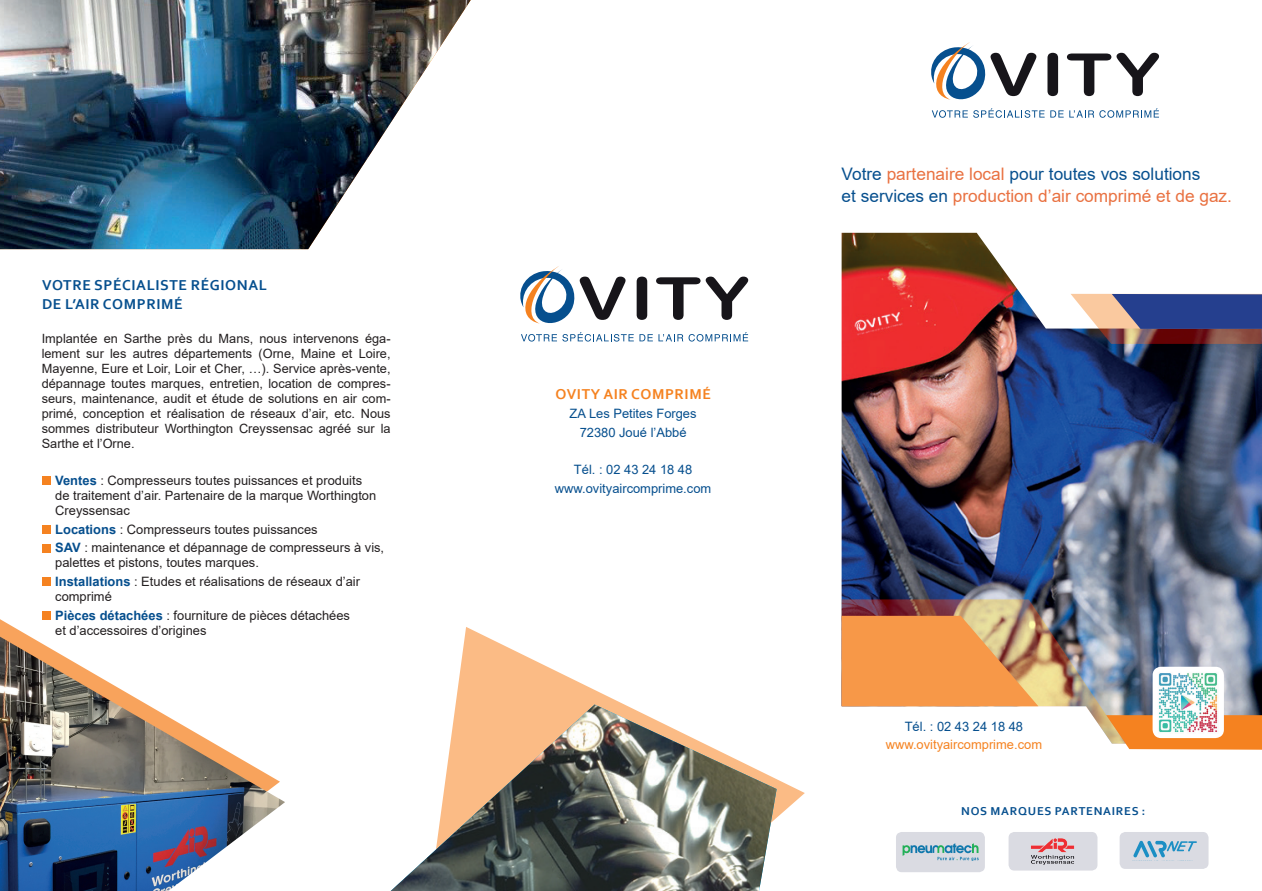
<style>
.page{position:relative;width:1262px;height:891px;background:#fff}
.page>*{position:absolute;margin:0;border:0;box-sizing:border-box;transform-origin:0 0}
.t1{font:17.25px/22.5px "Arial";color:#e97141}
.t2{font:700 15px/19.4px "Corbel";letter-spacing:.04em;color:#064f8e}
.t3{font:700 15px "Corbel";letter-spacing:.04em;color:#f58220}
.t4{font:12.9px/18.6px "Arial";color:#231f20}
.t5{font:12.9px/18.6px "Arial";color:#064f8e;text-align:center}
.t6{font:12.9px "Arial";color:#f58220}
.t7{font:12.75px/15px "Arial";color:#231f20;text-align:justify}
.t8{font:700 12px "Corbel";letter-spacing:.06em;color:#064f8e}
.s1{font-weight:700;color:#064f8e}
.s2{color:#064f8e}
</style>
<div class="page">
<svg style="left:455px;top:627px;width:349px;height:191px"></svg>
<img style="left:841px;top:233px;width:420px;height:366px">
<div style="left:895px;top:831px;width:89px;height:40px;background:#dadbe2;border-radius:6px"></div>
<div style="left:1008px;top:831px;width:89px;height:39px;background:#dadbe2;border-radius:6px"></div>
<div style="left:1119px;top:831px;width:89px;height:37px;background:#dadbe2;border-radius:6px"></div>
<img style="left:1028px;top:831px;width:48px;height:40px">
<svg style="left:902px;top:843px;width:76px;height:17px"></svg>
<svg style="left:1133px;top:840px;width:63px;height:18px"></svg>
<svg style="left:1070px;top:294px;width:191px;height:50px;background:#675d7e"></svg>
<img style="left:841px;top:599px;width:420px;height:150px">
<img style="left:0;top:636px;width:285px;height:254px">
<img style="left:0;top:0;width:471px;height:249px">
<div style="left:42px;top:476px;width:9px;height:9px;background:#f58220"></div>
<div style="left:42px;top:525px;width:9px;height:8px;background:#f58220"></div>
<div style="left:42px;top:543px;width:9px;height:9px;background:#f58220"></div>
<div style="left:42px;top:577px;width:9px;height:9px;background:#f58220"></div>
<div style="left:42px;top:611px;width:9px;height:8px;background:#f58220"></div>
<img style="left:392px;top:704px;width:384px;height:186px">
<svg style="left:931px;top:42px;width:227px;height:76px"></svg>
<svg style="left:520px;top:266px;width:228px;height:75px"></svg>
<img style="left:1152px;top:666px;width:71px;height:71px">
<p class="t2" style="left:42px;top:274px;width:226px">VOTRE SPÉCIALISTE RÉGIONAL<br>DE L’AIR COMPRIMÉ</p>
<p class="t7" style="left:42px;top:330px;width:350px">Implantée en Sarthe près du Mans, nous intervenons éga&shy;lement sur les autres départements (Orne, Maine et Loire, Mayenne, Eure et Loir, Loir et Cher, …). Service après-vente, dépannage toutes marques, entretien, location de compres&shy;seurs, maintenance, audit et étude de solutions en air com&shy;primé, conception et réalisation de réseaux d’air, etc. Nous sommes distributeur Worthington Creyssensac agréé sur la Sarthe et l’Orne.</p>
<p class="t4" style="left:55px;top:472px;width:322px;line-height:15px"><span class="s1">Ventes</span> : Compresseurs toutes puissances et produits de traitement d’air. Partenaire de la marque Worthington<br>Creyssensac</p>
<p class="t4" style="left:55px;top:519px;width:330px"><span class="s1">Locations</span> : Compresseurs toutes puissances<br><span class="s1">SAV</span> : maintenance et dépannage de compresseurs à vis,</p>
<p class="t4" style="left:55px;top:553px;width:306px">palettes et pistons, toutes marques.<br><span class="s1">Installations</span> : Etudes et réalisations de réseaux d’air</p>
<p class="t4" style="left:55px;top:587px;width:296px">comprimé<br><span class="s1">Pièces détachées</span> : fourniture de pièces détachées</p>
<p class="t4" style="left:55px;top:620px;width:153px">et d’accessoires d’origines</p>
<p class="t3" style="left:555px;top:385px;width:157px">OVITY AIR COMPRIMÉ</p>
<p class="t5" style="left:569px;top:404px;width:128px">ZA Les Petites Forges<br>72380 Joué l’Abbé</p>
<p class="t5" style="left:555px;top:460px;width:158px">Tél. : 02 43 24 18 48 www.ovityaircomprime.com</p>
<h1 class="t1" style="left:841px;top:162px;width:392px"><span class="s2">Votre</span> partenaire local <span class="s2">pour toutes vos solutions<br>et services en</span> production d’air comprimé et de gaz.</h1>
<p class="t5" style="left:904px;top:716px;width:120px">Tél. : 02 43 24 18 48</p>
<p class="t6" style="left:885px;top:735px;width:158px">www.ovityaircomprime.com</p>
<p class="t8" style="left:961px;top:803px;width:185px">NOS MARQUES PARTENAIRES :</p>
</div>
